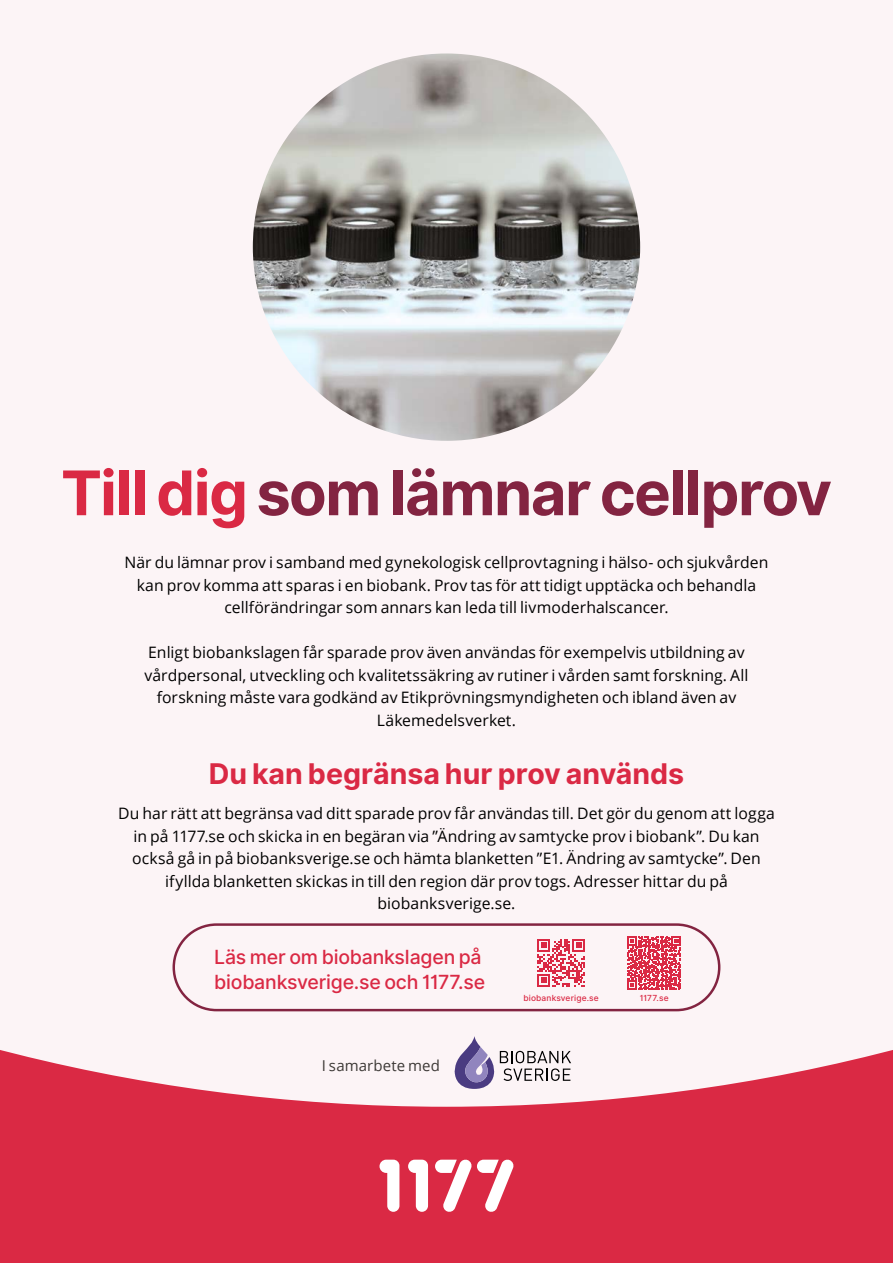
<style>
.page{position:relative;width:893px;height:1263px;background:#fcf4f6}
.page>*{position:absolute;margin:0;border:0;box-sizing:border-box;transform-origin:0 0}
.t1{font:700 61.5px "Inter";letter-spacing:-.025em;color:#832441}
.t2{font:700 28.5px "Inter";color:#da2944}
.Läs_mer{font:500 19.5px/25.5px "Inter";letter-spacing:-.01em;color:#da2944}
.bröd{font:15.75px/22.5px "Open Sans";letter-spacing:.005em;color:#000;text-align:center}
.text_mindre{font:15px "Open Sans";letter-spacing:.01em;color:#3d3936}
.Läs_mer-2{font:500 8.4px "Inter";letter-spacing:.02em;color:#da2944}
.s1{color:#da2944}
</style>
<div class="page">
<svg style="left:0;top:1050px;width:893px;height:213px;fill:#da2944"></svg>
<svg style="left:379px;top:1160px;width:20px;height:52px"></svg>
<svg style="left:408px;top:1160px;width:20px;height:52px"></svg>
<svg style="left:435px;top:1160px;width:78px;height:52px"></svg>
<img style="left:253px;top:53px;width:387px;height:388px;border-radius:194px">
<div style="left:173px;top:923px;width:547px;height:88px;border:2px solid #832441;border-radius:43px"></div>
<svg style="left:537px;top:939px;width:48px;height:48px"></svg>
<svg style="left:627px;top:936px;width:54px;height:54px"></svg>
<svg style="left:455px;top:1036px;width:116px;height:53px"></svg>
<h1 class="t1" style="left:61px;top:448px;width:773px"><span class="s1">Till dig</span> som lämnar cellprov</h1>
<p class="bröd" style="left:125px;top:551px;width:645px">När du lämnar prov i samband med gynekologisk cellprovtagning i hälso- och sjukvården kan prov komma att sparas i en biobank. Prov tas för att tidigt upptäcka och behandla cellförändringar som annars kan leda till livmoderhalscancer.</p>
<p class="bröd" style="left:144px;top:641px;width:605px">Enligt biobankslagen får sparade prov även användas för exempelvis utbildning av vårdpersonal, utveckling och kvalitetssäkring av rutiner i vården samt forskning. All forskning måste vara godkänd av Etikprövningsmyndigheten och ibland även av Läkemedelsverket.</p>
<h2 class="t2" style="left:209px;top:753px;width:477px">Du kan begränsa hur prov används</h2>
<p class="bröd" style="left:118px;top:802px;width:658px">Du har rätt att begränsa vad ditt sparade prov får användas till. Det gör du genom att logga in på 1177.se och skicka in en begäran via ”Ändring av samtycke prov i biobank”. Du kan också gå in på biobanksverige.se och hämta blanketten ”E1. Ändring av samtycke”. Den ifyllda blanketten skickas in till den region där prov togs. Adresser hittar du på biobanksverige.se.</p>
<p class="Läs_mer" style="left:214px;top:944px;width:273px">Läs mer om biobankslagen på biobanksverige.se och 1177.se</p>
<p class="Läs_mer-2" style="left:523px;top:992px;width:77px">biobanksverige.se</p>
<p class="Läs_mer-2" style="left:640px;top:992px;width:30px">1177.se</p>
<p class="text_mindre" style="left:322px;top:1056px;width:120px">I samarbete med</p>
</div>
